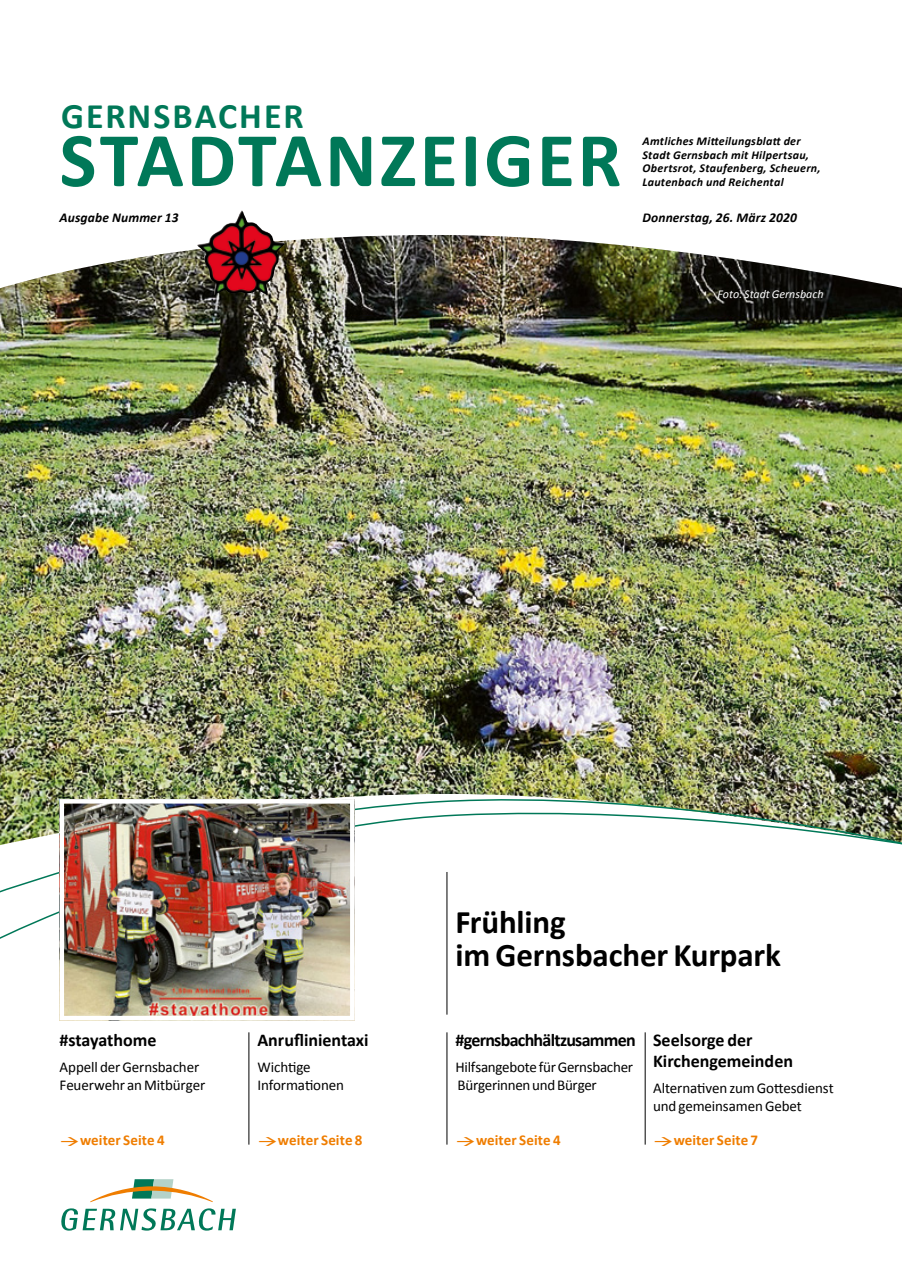
<style>
.page{position:relative;width:902px;height:1280px;background:#fff}
.page>*{position:absolute;margin:0;border:0;box-sizing:border-box;transform-origin:0 0}
.t1{font:700 78px "Calibri";letter-spacing:.035em;color:#007858}
.t2{font:700 36px "Calibri";letter-spacing:.055em;color:#007858}
.t3{font:700 33px/33px "Calibri";letter-spacing:-.005em;color:#000}
.t4{font:700 18px/21px "Calibri";letter-spacing:-.01em;color:#000}
.t5{font:700 18px "Calibri";letter-spacing:-.04em;color:#000}
.t6{font:15px/18px "Calibri";letter-spacing:-.01em;color:#000}
.t7{font:700 15px "Calibri";letter-spacing:.005em;color:#ef7d00}
.t8{font:italic 700 13.5px "Calibri";letter-spacing:.01em;color:#000}
.t9{font:italic 700 12px/13.5px "Calibri";letter-spacing:.025em;color:#000}
.t10{font:italic 12px "Calibri";color:#fff}
</style>
<div class="page">
<svg style="left:61px;top:1208px;width:175px;height:22px"></svg>
<svg style="left:90px;top:1179px;width:123px;height:23px"></svg>
<img style="left:0;top:235px;width:901px;height:554px">
<img style="left:0;top:789px;width:901px;height:16px">
<svg style="left:0;top:805px;width:901px;height:136px"></svg>
<img style="left:197px;top:210px;width:88px;height:85px">
<hr style="left:446px;top:872px;width:1px;height:143px;background:#000">
<hr style="left:248px;top:1032px;width:1px;height:112px;background:#000">
<hr style="left:446px;top:1032px;width:1px;height:112px;background:#000">
<hr style="left:644px;top:1032px;width:1px;height:112px;background:#000">
<img style="left:65px;top:804px;width:284px;height:211px">
<div style="left:60px;top:799px;width:294px;height:221px;border:4px solid #fff"></div>
<h2 class="t2" style="left:61px;top:93px;width:244px">GERNSBACHER</h2>
<h1 class="t1" style="left:60px;top:110px;width:563px">STADTANZEIGER</h1>
<p class="t9" style="left:642px;top:135px;width:179px">Amtliches Mitteilungsblatt der<br>Stadt Gernsbach mit Hilpertsau,<br>Obertsrot, Staufenberg, Scheuern,<br>Lautenbach und Reichental</p>
<p class="t8" style="left:60px;top:209px;width:120px">Ausgabe Nummer 13</p>
<p class="t8" style="left:642px;top:209px;width:156px">Donnerstag, 26. März 2020</p>
<p class="t10" style="left:717px;top:285px;width:107px">Foto: Stadt Gernsbach</p>
<p class="t4" style="left:60px;top:1029px;width:98px">#stayathome</p>
<p class="t6" style="left:60px;top:1058px;width:147px">Appell der Gernsbacher<br>Feuerwehr an Mitbürger</p>
<p class="t4" style="left:257px;top:1029px;width:113px">Anruflinientaxi</p>
<p class="t6" style="left:257px;top:1058px;width:88px">Wichtige<br>Informationen</p>
<h3 class="t3" style="left:455px;top:906px;width:327px">Frühling<br>im Gernsbacher Kurpark</h3>
<p class="t5" style="left:455px;top:1028px;width:182px">#gernsbachhältzusammen</p>
<p class="t6" style="left:455px;top:1058px;width:179px">Hilfsangebote für Gernsbacher<br>Bürgerinnen und Bürger</p>
<p class="t4" style="left:653px;top:1029px;width:141px">Seelsorge der<br>Kirchengemeinden</p>
<p class="t6" style="left:653px;top:1079px;width:182px">Alternativen zum Gottesdienst und gemeinsamen Gebet</p>
<p class="t7" style="left:60px;top:1130px;width:107px">→weiter Seite 4</p>
<p class="t7" style="left:257px;top:1130px;width:107px">→weiter Seite 8</p>
<p class="t7" style="left:455px;top:1130px;width:107px">→weiter Seite 4</p>
<p class="t7" style="left:653px;top:1130px;width:107px">→weiter Seite 7</p>
</div>
